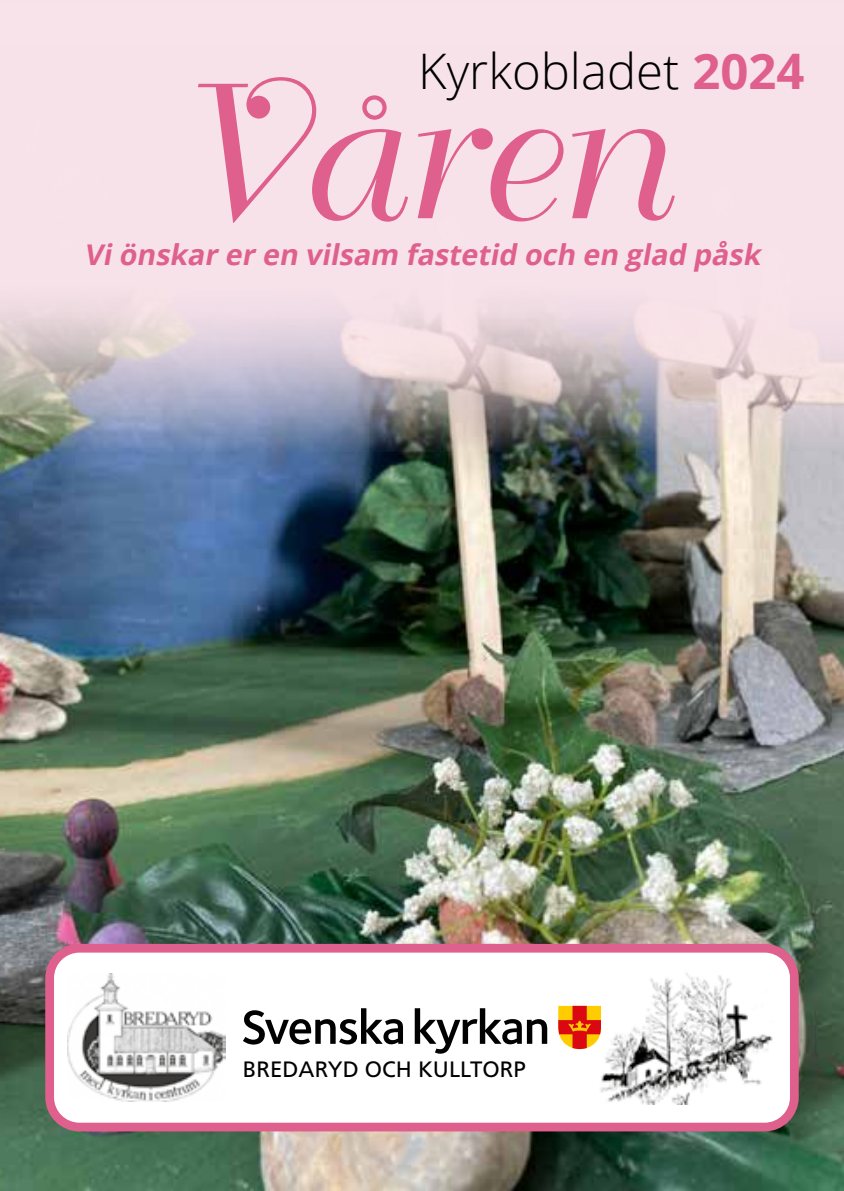
<style>
.page{position:relative;width:844px;height:1191px;background:#fff}
.page>*{position:absolute;margin:0;border:0;box-sizing:border-box;transform-origin:0 0}
.t1{font:190.05px "Bellevue";color:#df5f8d}
.t2{font:300 49px "Open Sans";color:#000}
.t3{font:italic 700 28.53px "Open Sans";color:#df5f8d}
.t4{font:22.22px "Frutiger LT Std";color:#000}
.s1{font-weight:700;color:#df5f8d}
</style>
<div class="page">
<img style="left:0;top:453px;width:843px;height:738px">
<svg style="left:0;top:0;width:843px;height:453px;fill:#f8e2ea"></svg>
<div style="left:50px;top:948px;width:744px;height:179px;background:#fff;border-radius:30px"></div>
<div style="left:45px;top:944px;width:753px;height:187px;border:9px solid #df5f8d;border-radius:30px"></div>
<img style="left:67px;top:973px;width:158px;height:128px">
<img style="left:600px;top:973px;width:173px;height:131px">
<svg style="left:243px;top:1008px;width:160px;height:36px"></svg>
<svg style="left:414px;top:1008px;width:133px;height:45px"></svg>
<svg style="left:558px;top:1005px;width:43px;height:44px"></svg>
<h2 class="t2" style="left:418px;top:37px;width:387px">Kyrkobladet <span class="s1">2024</span></h2>
<h1 class="t1" style="left:160px;top:49px;width:501px">Våren</h1>
<p class="t3" style="left:84px;top:234px;width:684px">Viönskar er en vilsam fastetid och en glad påsk</p>
<p class="t4" style="left:243px;top:1056px;width:284px">BREDARYD OCH KULLTORP</p>
</div>
